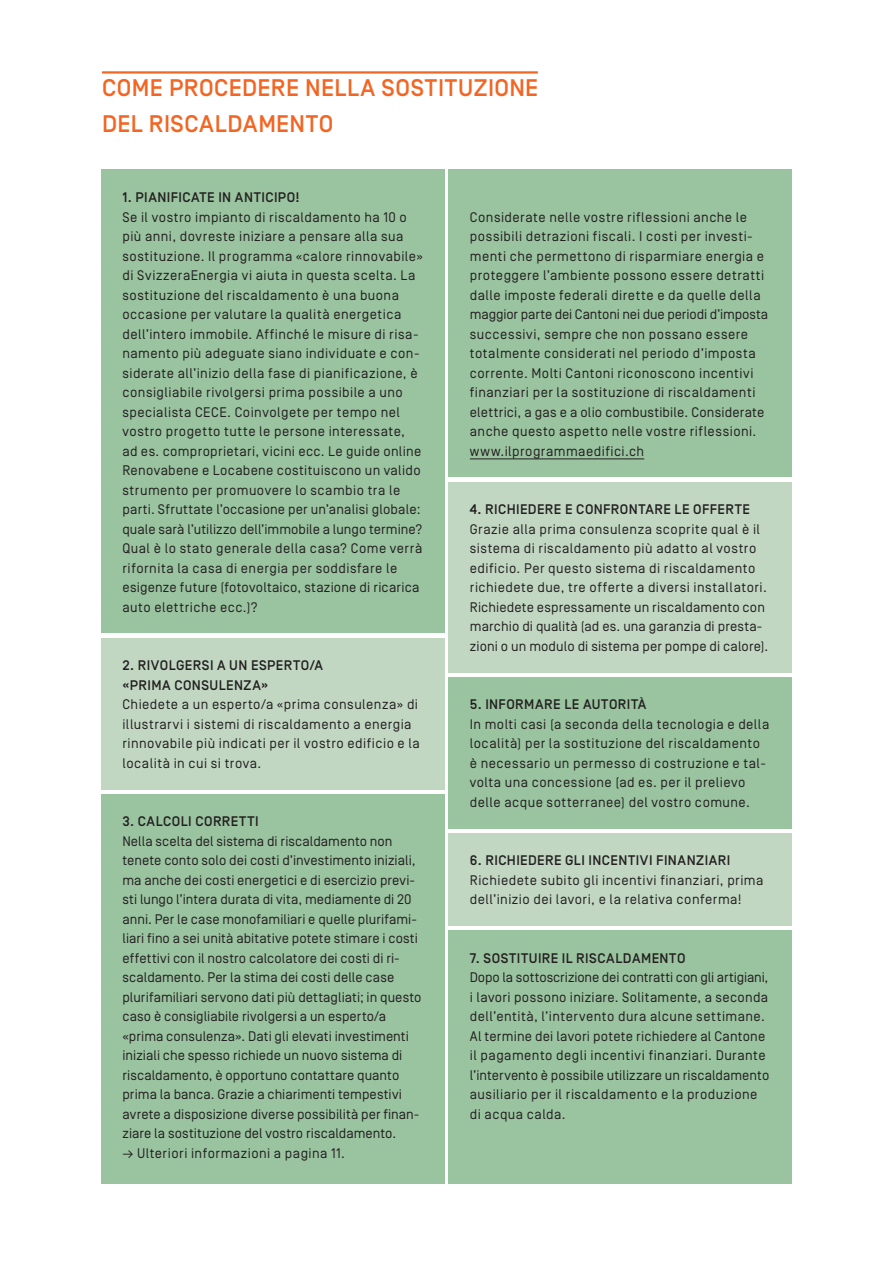
<style>
.page{position:relative;width:893px;height:1263px;background:#fff}
.page>*{position:absolute;margin:0;border:0;box-sizing:border-box;transform-origin:0 0}
.t1{font:500 24px/36px "Simplon Norm";letter-spacing:.02em;color:#f26522}
.t2{font:13.8px/19.5px "Simplon Norm";letter-spacing:.03em;color:#231f20}
.t3{font:13.8px/19.5px "Simplon Norm";letter-spacing:.005em;color:#231f20}
.t4{font:500 13.8px/19.5px "Simplon Norm";letter-spacing:.035em;color:#231f20}
</style>
<div class="page">
<hr style="left:102px;top:71px;width:436px;height:3px;background:#f26522">
<div style="left:101px;top:638px;width:343px;height:151px;background:#c1d7c2"></div>
<div style="left:449px;top:482px;width:343px;height:190px;background:#c1d7c2"></div>
<div style="left:449px;top:833px;width:343px;height:93px;background:#c1d7c2"></div>
<div style="left:449px;top:930px;width:343px;height:253px;background:#9ac3a0"></div>
<div style="left:449px;top:677px;width:343px;height:151px;background:#9ac3a0"></div>
<div style="left:101px;top:794px;width:343px;height:389px;background:#9ac3a0"></div>
<div style="left:449px;top:170px;width:343px;height:307px;background:#9ac3a0"></div>
<hr style="left:470px;top:458px;width:174px;height:1px;background:#231f20">
<div style="left:101px;top:170px;width:343px;height:463px;background:#9ac3a0"></div>
<h1 class="t1" style="left:102px;top:71px;width:438px">COME PROCEDERE NELLA SOSTITUZIONE<br>DEL RISCALDAMENTO</h1>
<p class="t4" style="left:122px;top:188px;width:179px">1. PIANIFICATE IN ANTICIPO!</p>
<p class="t2" style="left:122px;top:208px;width:302px">Se il vostro impianto di riscaldamento ha 10 o più anni, dovreste iniziare a pensare alla sua sostituzione. Il programma «calore rinnovabile» di SvizzeraEnergia vi aiuta in questa scelta. La sostituzione del riscaldamento è una buona occasione per valutare la qualità energetica dell’intero immobile. Affinché le misure di risa&shy;namento più adeguate siano individuate e con&shy;siderate all’inizio della fase di pianificazione, è consigliabile rivolgersi prima possibile a uno specialista CECE. Coinvolgete per tempo nel vostro progetto tutte le persone interessate, ad es. comproprietari, vicini ecc. Le guide online Renovabene e Locabene costituiscono un valido strumento per promuovere lo scambio tra le parti. Sfruttate l’occasione per un’analisi globale: quale sarà l’utilizzo dell’immobile a lungo termine?<br>Qual è lo stato generale della casa? Come verrà rifornita la casa di energia per soddisfare le esigenze future (fotovoltaico, stazione di ricarica auto elettriche ecc.)?</p>
<p class="t4" style="left:122px;top:656px;width:202px">2. RIVOLGERSI A UN ESPERTO/A «PRIMA CONSULENZA»</p>
<p class="t2" style="left:122px;top:695px;width:299px">Chiedete a un esperto/a «prima consulenza» di illustrarvi i sistemi di riscaldamento a energia rinnovabile più indicati per il vostro edificio e la località in cui si trova.</p>
<p class="t4" style="left:122px;top:812px;width:138px">3. CALCOLI CORRETTI</p>
<p class="t3" style="left:122px;top:832px;width:301px">Nella scelta del sistema di riscaldamento non tenete conto solo dei costi d’investimento iniziali, ma anche dei costi energetici e di esercizio previ&shy;sti lungo l’intera durata di vita, mediamente di 20 anni. Per le case monofamiliari e quelle plurifami&shy;liari fino a sei unità abitative potete stimare i costi effettivi con il nostro calcolatore dei costi di ri&shy;scaldamento. Per la stima dei costi delle case plurifamiliari servono dati più dettagliati; in questo caso è consigliabile rivolgersi a un esperto/a «prima consulenza». Dati gli elevati investimenti iniziali che spesso richiede un nuovo sistema di riscaldamento, è opportuno contattare quanto prima la banca. Grazie a chiarimenti tempestivi avrete a disposizione diverse possibilità per finan&shy;ziare la sostituzione del vostro riscaldamento.</p>
<p class="t2" style="left:122px;top:1144px;width:224px">→ Ulteriori informazioni a pagina 11.</p>
<p class="t2" style="left:470px;top:208px;width:300px">Considerate nelle vostre riflessioni anche le possibili detrazioni fiscali. I costi per investi&shy;menti che permettono di risparmiare energia e proteggere l’ambiente possono essere detratti dalle imposte federali dirette e da quelle della maggior parte dei Cantoni nei due periodi d’imposta successivi, sempre che non possano essere totalmente considerati nel periodo d’imposta corrente. Molti Cantoni riconoscono incentivi finanziari per la sostituzione di riscaldamenti elettrici, a gas e a olio combustibile. Considerate anche questo aspetto nelle vostre riflessioni. www.ilprogrammaedifici.ch</p>
<p class="t4" style="left:470px;top:500px;width:282px">4. RICHIEDERE E CONFRONTARE LE OFFERTE</p>
<p class="t2" style="left:470px;top:520px;width:300px">Grazie alla prima consulenza scoprite qual è il sistema di riscaldamento più adatto al vostro edificio. Per questo sistema di riscaldamento richiedete due, tre offerte a diversi installatori.<br>Richiedete espressamente un riscaldamento con marchio di qualità (ad es. una garanzia di presta&shy;zioni o un modulo di sistema per pompe di calore).</p>
<p class="t4" style="left:470px;top:695px;width:178px">5. INFORMARE LE AUTORITÀ</p>
<p class="t2" style="left:470px;top:715px;width:301px">In molti casi (a seconda della tecnologia e della località) per la sostituzione del riscaldamento è necessario un permesso di costruzione e tal&shy;volta una concessione (ad es. per il prelievo delle acque sotterranee) del vostro comune.</p>
<p class="t4" style="left:470px;top:851px;width:262px">6. RICHIEDERE GLI INCENTIVI FINANZIARI</p>
<p class="t2" style="left:470px;top:871px;width:295px">Richiedete subito gli incentivi finanziari, prima dell’inizio dei lavori, e la relativa conferma!</p>
<p class="t4" style="left:470px;top:949px;width:217px">7. SOSTITUIRE IL RISCALDAMENTO</p>
<p class="t2" style="left:470px;top:968px;width:301px">Dopo la sottoscrizione dei contratti con gli artigiani, i lavori possono iniziare. Solitamente, a seconda dell’entità, l’intervento dura alcune settimane.<br>Al termine dei lavori potete richiedere al Cantone il pagamento degli incentivi finanziari. Durante l’intervento è possibile utilizzare un riscaldamento ausiliario per il riscaldamento e la produzione di acqua calda.</p>
</div>
